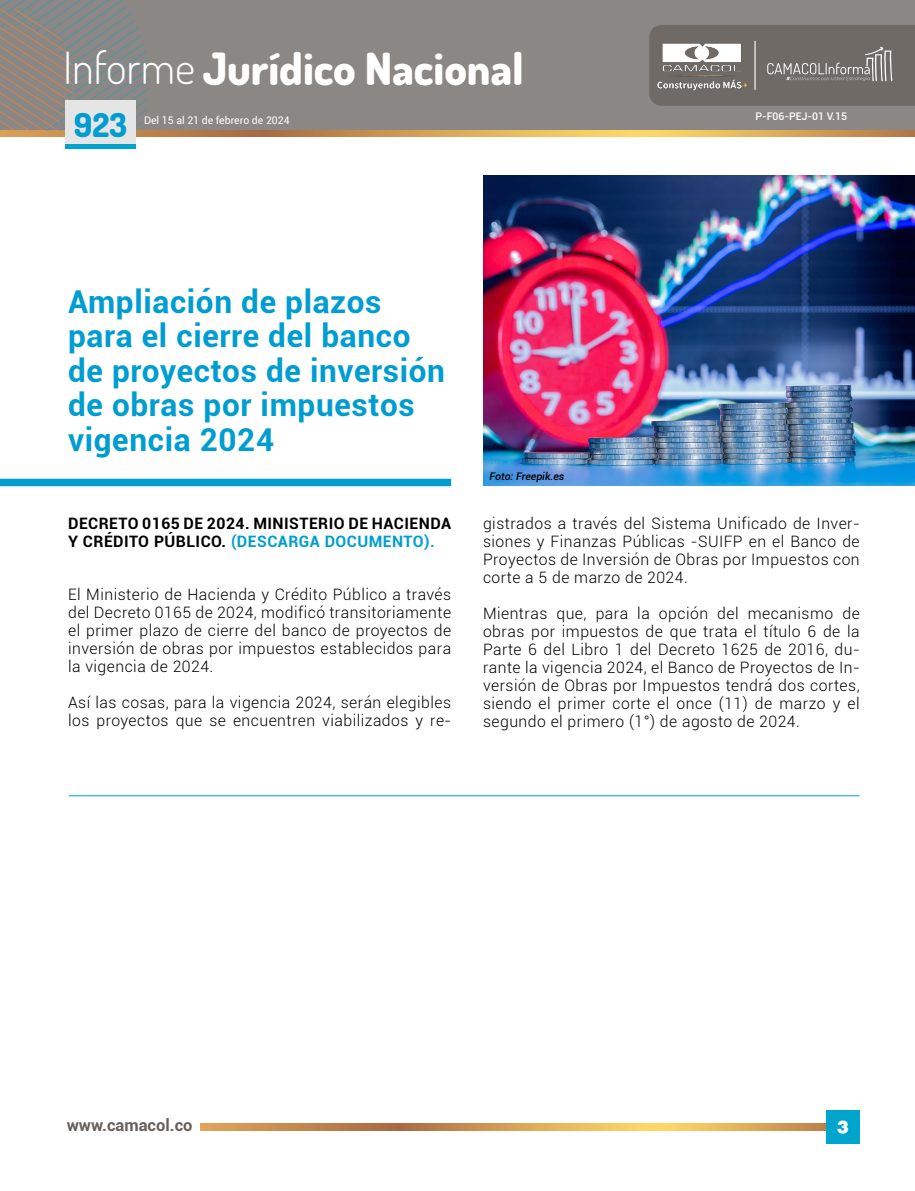
<style>
.page{position:relative;width:915px;height:1191px;background:#fff}
.page>*{position:absolute;margin:0;border:0;box-sizing:border-box;transform-origin:0 0}
.t1{font:800 44.4px "Dosis";color:#fff}
.t2{font:800 33px "Dosis";color:#009dd1}
.t3{font:700 31.5px/34.5px "Roboto";letter-spacing:.02em;color:#009dd1}
.t4{font:900 19.5px "Helvetica";color:#fff}
.t5{font:700 16.5px "Roboto";color:#66605c}
.t6{font:300 15.75px/18px "Roboto";letter-spacing:.03em;color:#000;text-align:justify}
.t7{font:700 15.75px/18px "Roboto";letter-spacing:.03em;color:#000}
.t8{font:10.5px "Roboto";color:#fff}
.t9{font:500 10.5px "Roboto";color:#fff}
.t10{font:italic 500 10.5px "Roboto";color:#000}
.s1{font-weight:300}
.s2{color:#009dd1}
</style>
<div class="page">
<svg style="left:201px;top:1123px;width:624px;height:8px;background:#d39f55"></svg>
<div style="left:825px;top:1110px;width:34px;height:34px;background:#00a5ce"></div>
<div style="left:0;top:0;width:914px;height:130px;background:#8b8785"></div>
<svg style="left:0;top:130px;width:914px;height:6px;background:#d39f55"></svg>
<svg style="left:0;top:0;width:149px;height:130px"></svg>
<svg style="left:649px;top:25px;width:265px;height:81px;background:#736e6b"></svg>
<hr style="left:754px;top:41px;width:1px;height:48px;background:#fff">
<div style="left:65px;top:144px;width:71px;height:5px;background:#00a5ce"></div>
<div style="left:65px;top:100px;width:71px;height:44px;background:#e6e5e5"></div>
<img style="left:655px;top:41px;width:92px;height:51px">
<div style="left:0;top:479px;width:451px;height:7px;background:#009dd1"></div>
<img style="left:483px;top:175px;width:431px;height:310px">
<hr style="left:69px;top:795px;width:790px;height:1px;background:#009dd1">
<h1 class="t1" style="left:63px;top:40px;width:462px"><span class="s1">Informe</span> Jurídico Nacional</h1>
<h2 class="t2" style="left:74px;top:104px;width:55px">923</h2>
<p class="t8" style="left:144px;top:112px;width:147px">Del 15 al 21 de febrero de 2024</p>
<h3 class="t3" style="left:68px;top:283px;width:378px">Ampliación de plazos para el cierre del banco de proyectos de inversión de obras por impuestos vigencia 2024</h3>
<p class="t10" style="left:489px;top:469px;width:76px">Foto: Freepik.es</p>
<p class="t9" style="left:755px;top:108px;width:93px">P-F06-PEJ-01 V.15</p>
<p class="t7" style="left:68px;top:514px;width:384px">DECRETO 0165 DE 2024. MINISTERIO DE HACIENDA<br>Y CRÉDITO PÚBLICO. <span class="s2">(DESCARGA DOCUMENTO).</span></p>
<p class="t6" style="left:68px;top:584px;width:384px">El Ministerio de Hacienda y Crédito Público a través del Decreto 0165 de 2024, modificó transitoriamente el primer plazo de cierre del banco de proyectos de inversión de obras por impuestos establecidos para la vigencia de 2024.</p>
<p class="t6" style="left:68px;top:692px;width:384px">Así las cosas, para la vigencia 2024, serán elegibles los proyectos que se encuentren viabilizados y re-</p>
<p class="t6" style="left:483px;top:514px;width:378px">gistrados a través del Sistema Unificado de Inver&shy;siones y Finanzas Públicas -SUIFP en el Banco de Proyectos de Inversión de Obras por Impuestos con corte a 5 de marzo de 2024.</p>
<p class="t6" style="left:483px;top:604px;width:378px">Mientras que, para la opción del mecanismo de obras por impuestos de que trata el título 6 de la Parte 6 del Libro 1 del Decreto 1625 de 2016, du&shy;rante la vigencia 2024, el Banco de Proyectos de In&shy;versión de Obras por Impuestos tendrá dos cortes, siendo el primer corte el once (11) de marzo y el segundo el primero (1°) de agosto de 2024.</p>
<p class="t5" style="left:67px;top:1113px;width:127px">www.camacol.co</p>
<p class="t4" style="left:836px;top:1119px;width:13px">3</p>
</div>
